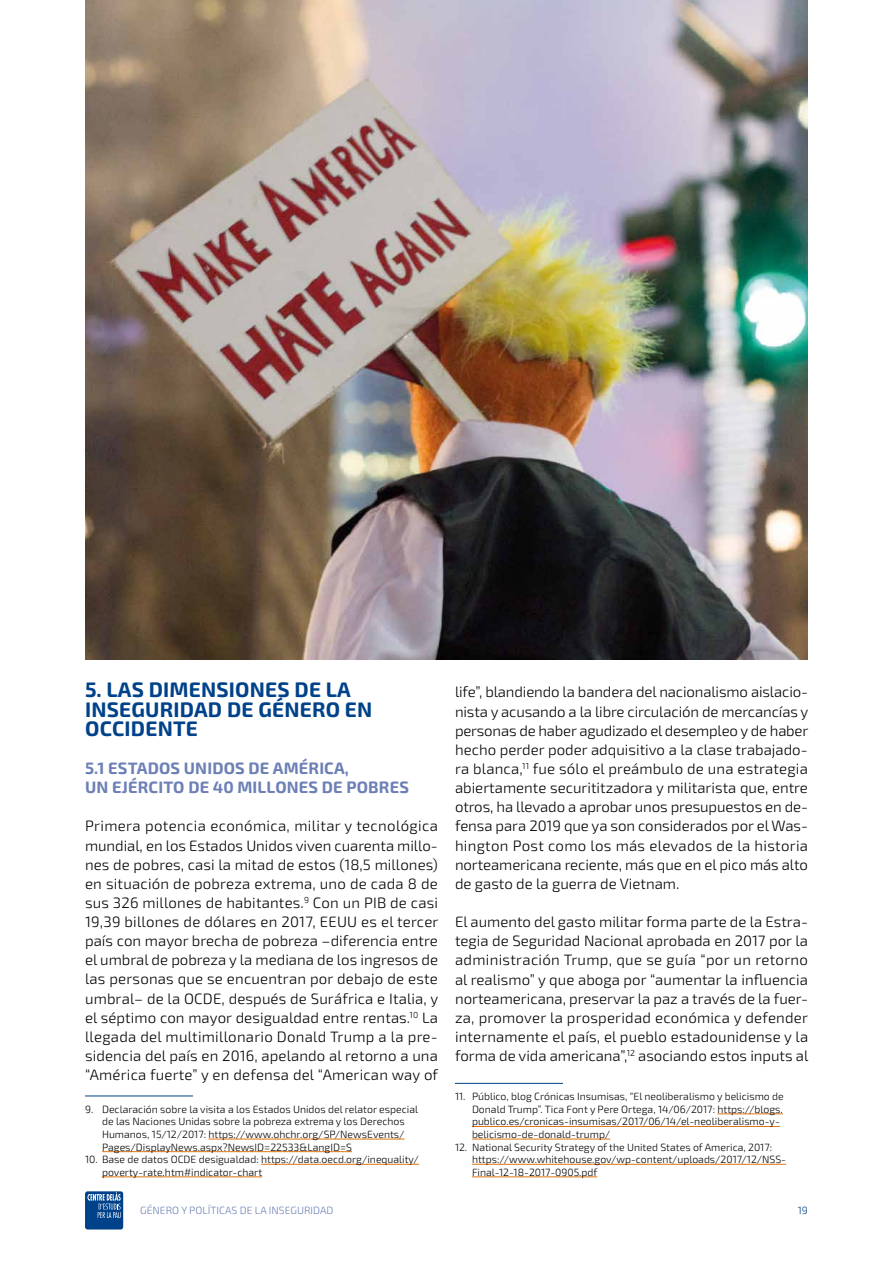
<style>
.page{position:relative;width:893px;height:1263px;background:#fff}
.page>*{position:absolute;margin:0;border:0;box-sizing:border-box;transform-origin:0 0}
.t1{font:700 21px/19.2px "Exo 2.0";letter-spacing:.01em;color:#004289}
.t2{font:700 16.5px "Exo 2.0";letter-spacing:.01em;color:#6d80b6}
.t3{font:300 15px/19.2px "Exo 2.0";color:#000;text-align:justify}
.t4{font:300 10.5px/12.6px "Exo 2.0";color:#000}
.t5{font:300 10.5px "Exo 2.0";color:#6d80b6}
.t6{font:300 10.5px "Exo 2.0";color:#004289}
</style>
<div class="page">
<div style="left:85px;top:1191px;width:38px;height:38px;background:#004289;border-radius:3px"></div>
<svg style="left:87px;top:1192px;width:34px;height:26px"></svg>
<hr style="left:85px;top:1096px;width:108px;height:1px;background:#004289">
<hr style="left:208px;top:1139px;width:197px;height:1px;background:#e0720d">
<hr style="left:102px;top:1151px;width:250px;height:1px;background:#e0720d">
<hr style="left:261px;top:1164px;width:158px;height:1px;background:#e0720d">
<hr style="left:102px;top:1176px;width:160px;height:1px;background:#e0720d">
<hr style="left:455px;top:1083px;width:108px;height:1px;background:#004289">
<hr style="left:717px;top:1113px;width:66px;height:1px;background:#e0720d">
<hr style="left:472px;top:1126px;width:308px;height:1px;background:#e0720d">
<hr style="left:472px;top:1139px;width:138px;height:1px;background:#e0720d">
<hr style="left:472px;top:1164px;width:314px;height:1px;background:#e0720d">
<hr style="left:472px;top:1176px;width:125px;height:1px;background:#e0720d">
<img style="left:85px;top:0;width:723px;height:659px">
<h1 class="t1" style="left:85px;top:681px;width:289px">5. LAS DIMENSIONES DE LA<br>INSEGURIDAD DE GÉNERO EN<br>OCCIDENTE</h1>
<p class="t2" style="left:85px;top:758px;width:45px">5.1 ESTADOS</p>
<p class="t2" style="left:184px;top:758px;width:22px">UNIDOS</p>
<p class="t2" style="left:249px;top:758px;width:47px">DE AMÉRICA</p>
<p class="t2" style="left:345px;top:758px;width:6px">,</p>
<p class="t2" style="left:85px;top:777px;width:37px">UN EJÉRCITO</p>
<p class="t2" style="left:188px;top:777px;width:60px">DE 40 MILLONES</p>
<p class="t2" style="left:322px;top:777px;width:36px">DE POBRES</p>
<p class="t3" style="left:85px;top:817px;width:355px">Primera potencia económica, militar y tecnológica mundial, en los Estados Unidos viven cuarenta millo&shy;nes de pobres, casi la mitad de estos (18,5 millones) en situación de pobreza extrema, uno de cada 8 de sus 326 millones de habitantes.<sup>9</sup> Con un PIB de casi 19,39 billones de dólares en 2017, EEUU es el tercer país con mayor brecha de pobreza –diferencia entre el umbral de pobreza y la mediana de los ingresos de las personas que se encuentran por debajo de este umbral– de la OCDE, después de Suráfrica e Italia, y el séptimo con mayor desigualdad entre rentas.<sup>10</sup> La llegada del multimillonario Donald Trump a la pre&shy;sidencia del país en 2016, apelando al retorno a una “América fuerte” y en defensa del “American way of</p>
<p class="t4" style="left:102px;top:1103px;width:318px;text-indent:-17px">9. Declaración sobre la visita a los Estados Unidos del relator especial de las Naciones Unidas sobre la pobreza extrema y los Derechos Humanos, 15/12/2017: https://www.ohchr.org/SP/NewsEvents/ Pages/DisplayNews.aspx?NewsID=22533&amp;LangID=S</p>
<p class="t4" style="left:102px;top:1153px;width:318px;text-indent:-17px">10. Base de datos OCDE desigualdad: https://data.oecd.org/inequality/ poverty-rate.htm#indicator-chart</p>
<p class="t3" style="left:455px;top:683px;width:355px">life”, blandiendo la bandera del nacionalismo aislacio&shy;nista y acusando a la libre circulación de mercancías y personas de haber agudizado el desempleo y de haber hecho perder poder adquisitivo a la clase trabajado&shy;ra blanca,<sup>11</sup> fue sólo el preámbulo de una estrategia abiertamente securititzadora y militarista que, entre otros, ha llevado a aprobar unos presupuestos en de&shy;fensa para 2019 que ya son considerados por el Was&shy;hington Post como los más elevados de la historia norteamericana reciente, más que en el pico más alto de gasto de la guerra de Vietnam.</p>
<p class="t3" style="left:455px;top:912px;width:355px">El aumento del gasto militar forma parte de la Estra&shy;tegia de Seguridad Nacional aprobada en 2017 por la administración Trump, que se guía “por un retorno al realismo” y que aboga por “aumentar la influencia norteamericana, preservar la paz a través de la fuer&shy;za, promover la prosperidad económica y defender internamente el país, el pueblo estadounidense y la forma de vida americana”,<sup>12</sup> asociando estos inputs al</p>
<p class="t4" style="left:472px;top:1090px;width:313px;text-indent:-17px">11. Público, blog Crónicas Insumisas, “El neoliberalismo y belicismo de Donald Trump”. Tica Font y Pere Ortega, 14/06/2017: https://blogs. publico.es/cronicas-insumisas/2017/06/14/el-neoliberalismo-y&shy;belicismo-de-donald-trump/</p>
<p class="t4" style="left:472px;top:1141px;width:316px;text-indent:-17px">12. National Security Strategy of the United States of America, 2017: https://www.whitehouse.gov/wp-content/uploads/2017/12/NSS-<br>Final-12-18-2017-0905.pdf</p>
<p class="t5" style="left:140px;top:1204px;width:195px">GÉNERO Y POLÍTICAS DE LA INSEGURIDAD</p>
<p class="t6" style="left:798px;top:1204px;width:12px">19</p>
</div>
